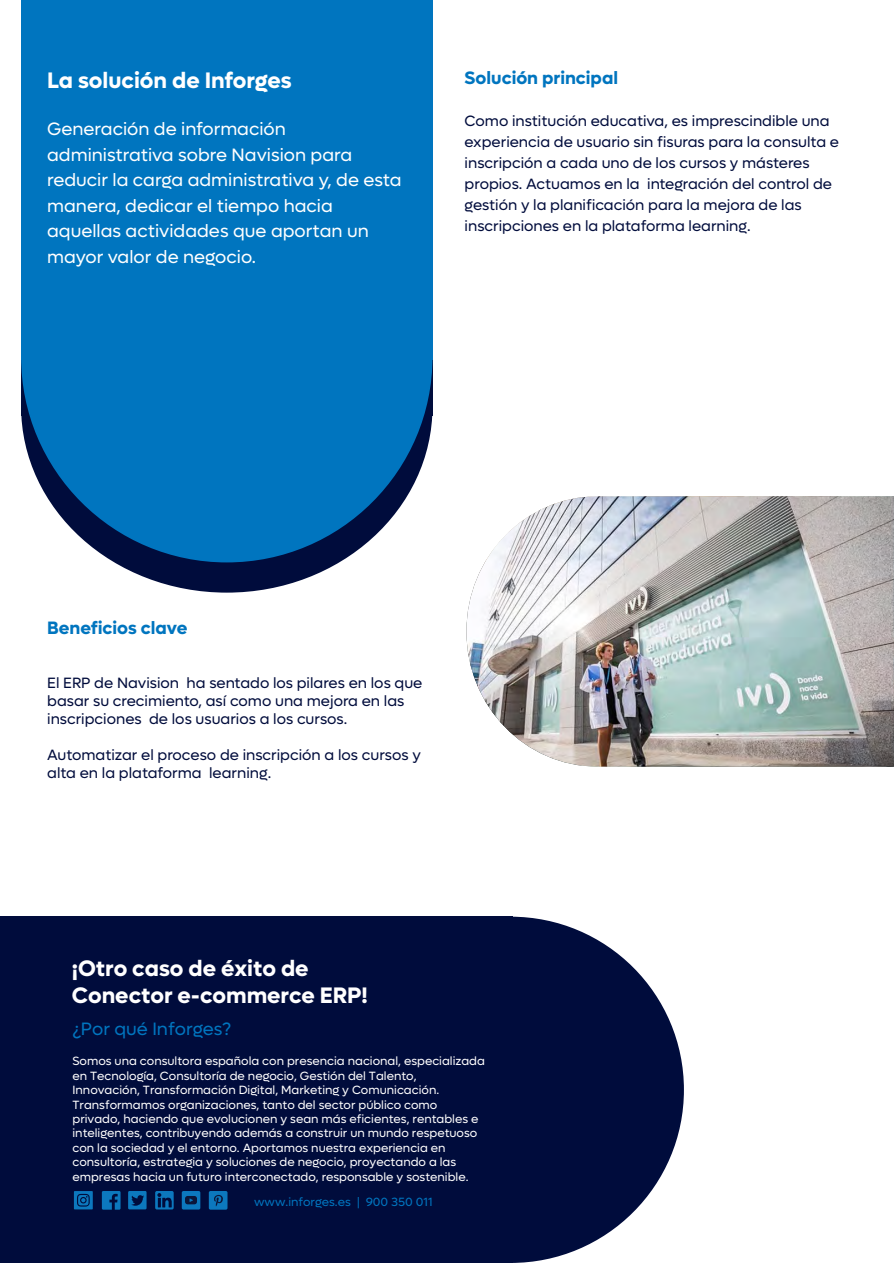
<style>
.page{position:relative;width:894px;height:1263px;background:#fff}
.page>*{position:absolute;margin:0;border:0;box-sizing:border-box;transform-origin:0 0}
.t1{font:700 22.5px/27px "Lufga";color:#fff}
.t2{font:18px/25.5px "Lufga";color:#fff}
.t3{font:700 18px "Lufga";color:#0075bf}
.t4{font:18px "Lufga";color:#0075bf}
.t5{font:15px/21px "Lufga";color:#000c3c}
.t6{font:12px/14.4px "Lufga";color:#fff}
.t7{font:12px "Lufga";color:#0075bf}
</style>
<div class="page">
<div style="left:0;top:917px;width:512px;height:346px;background:#000c3c"></div>
<div style="left:337px;top:917px;width:346px;height:346px;background:#000c3c;border-radius:50%"></div>
<div style="left:21px;top:220px;width:411px;height:373px;background:#000c3c;border-radius:50%"></div>
<div style="left:21px;top:151px;width:411px;height:411px;background:#0075bf;border-radius:50%"></div>
<div style="left:21px;top:0;width:411px;height:360px;background:#0075bf"></div>
<img style="left:466px;top:496px;width:427px;height:271px">
<svg style="left:74px;top:1191px;width:19px;height:18px"></svg>
<svg style="left:102px;top:1191px;width:18px;height:19px"></svg>
<svg style="left:128px;top:1191px;width:18px;height:18px"></svg>
<svg style="left:155px;top:1191px;width:19px;height:18px"></svg>
<div style="left:182px;top:1191px;width:18px;height:18px;background:#0c78be;border-radius:2px"></div>
<svg style="left:185px;top:1196px;width:12px;height:8px"></svg>
<div style="left:209px;top:1191px;width:18px;height:19px;background:#0c78be;border-radius:2px"></div>
<svg style="left:214px;top:1195px;width:9px;height:11px"></svg>
<h1 class="t1" style="left:47px;top:68px;width:246px">La solución de Inforges</h1>
<h2 class="t2" style="left:47px;top:117px;width:356px">Generación de información administrativa sobre Navision para reducir la carga administrativa y, de esta manera, dedicar el tiempo hacia aquellas actividades que aportan un mayor valor de negocio.</h2>
<h2 class="t3" style="left:464px;top:70px;width:155px">Solución principal</h2>
<p class="t5" style="left:464px;top:112px;width:376px">Como institución educativa, es imprescindible una experiencia de usuario sin fisuras para la consulta e inscripción a cada uno de los cursos y másteres propios. Actuamos en la integración del control de gestión y la planificación para la mejora de las inscripciones en la plataforma learning.</p>
<h2 class="t3" style="left:47px;top:619px;width:142px">Beneficios clave</h2>
<p class="t5" style="left:47px;top:674px;width:376px;line-height:18px">El ERP de Navision ha sentado los pilares en los que basar su crecimiento, así como una mejora en las inscripciones de los usuarios a los cursos.</p>
<p class="t5" style="left:47px;top:746px;width:375px;line-height:18px">Automatizar el proceso de inscripción a los cursos y alta en la plataforma learning.</p>
<h1 class="t1" style="left:72px;top:956px;width:297px">¡Otro caso de éxito de<br>Conector e-commerce ERP!</h1>
<h2 class="t4" style="left:72px;top:1021px;width:160px">¿Por qué Inforges?</h2>
<p class="t6" style="left:72px;top:1054px;width:414px">Somos una consultora española con presencia nacional, especializada en Tecnología, Consultoría de negocio, Gestión del Talento, Innovación, Transformación Digital, Marketing y Comunicación.<br>Transformamos organizaciones, tanto del sector público como privado, haciendo que evolucionen y sean más eficientes, rentables e inteligentes, contribuyendo además a construir un mundo respetuoso con la sociedad y el entorno. Aportamos nuestra experiencia en consultoría, estrategia y soluciones de negocio, proyectando a las empresas hacia un futuro interconectado, responsable y sostenible.</p>
<p class="t7" style="left:254px;top:1197px;width:180px">www.inforges.es | 900 350 011</p>
</div>
